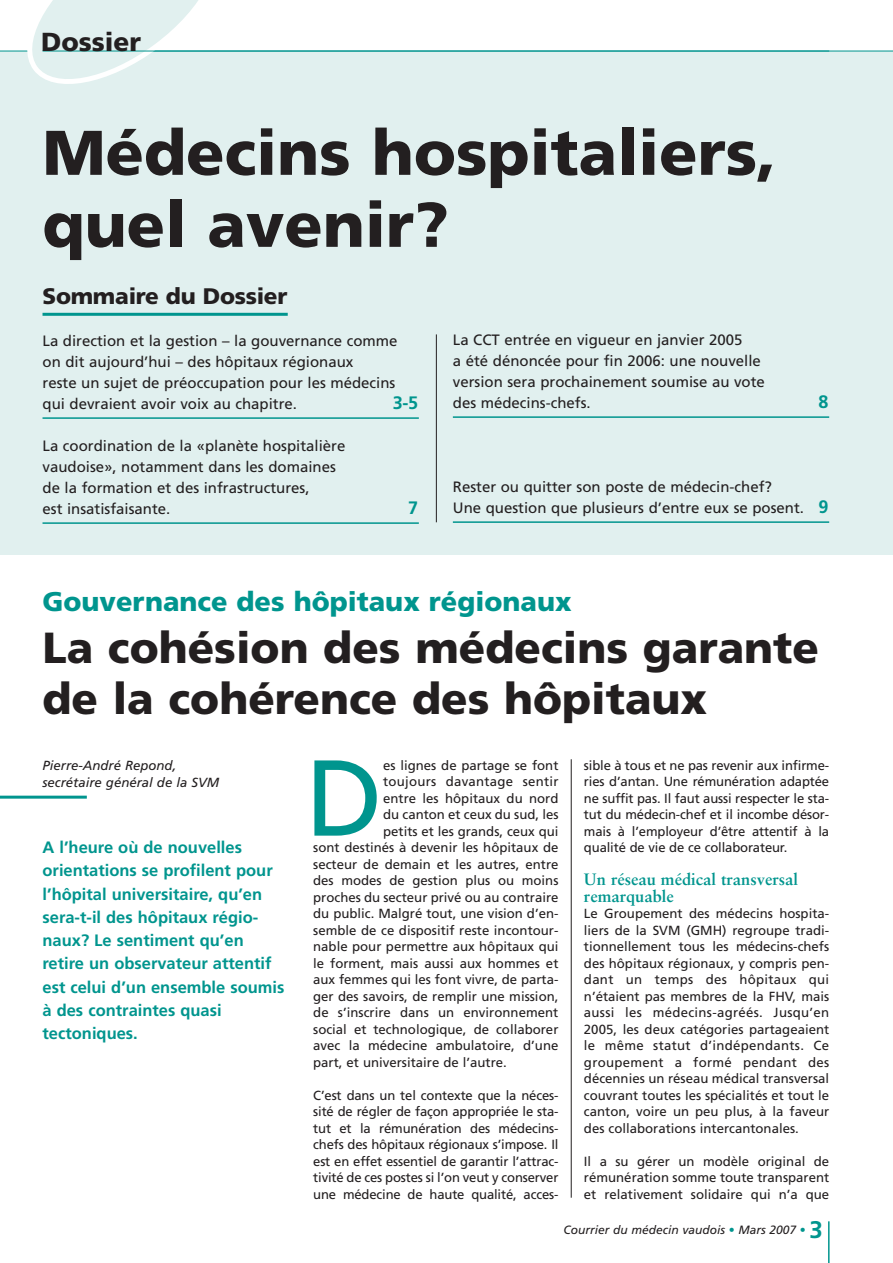
<style>
.page{position:relative;width:893px;height:1263px;background:#fff}
.page>*{position:absolute;margin:0;border:0;box-sizing:border-box;transform-origin:0 0}
.t1{font:107.7px "Frutiger";color:#00958e}
.t2{font:900 63px/72px "Frutiger";color:#231f20}
.t3{font:900 43.5px/51px "Frutiger";color:#231f20}
.t4{font:900 27px "Frutiger";color:#00958e}
.t5{font:900 26.1px "Frutiger";color:#231f20}
.t6{font:900 22.5px "Frutiger";letter-spacing:-.01em;color:#231f20}
.t7{font:700 18px "Frutiger";color:#00958e}
.t8{font:700 16.5px/23.2px "Frutiger";color:#00958e}
.t9{font:700 16.5px/16.5px "Sabon";color:#00958e}
.t10{font:15px/21px "Frutiger";color:#231f20}
.t11{font:13.2px/16.5px "Frutiger";color:#231f20;text-align:justify}
.t12{font:italic 13.2px/16.5px "Frutiger";color:#231f20}
.t13{font:13.2px "Frutiger";letter-spacing:.02em;color:#231f20}
.t14{font:italic 12px "Frutiger";color:#231f20}
.s1{font-weight:700;font-size:18px;color:#00958e}
.s2{font-weight:700;font-style:normal;color:#00958e}
.s3{font-weight:700;font-style:normal;font-size:24px;color:#00958e}
</style>
<div class="page">
<hr style="left:828px;top:1221px;width:2px;height:42px;background:#00958e">
<div style="left:0;top:51px;width:893px;height:503px;background:#e1f0ef"></div>
<hr style="left:0;top:51px;width:829px;height:1px;background:#00958e">
<hr style="left:43px;top:313px;width:245px;height:3px;background:#00958e">
<hr style="left:43px;top:417px;width:376px;height:2px;background:#00958e">
<hr style="left:43px;top:522px;width:376px;height:2px;background:#00958e">
<hr style="left:453px;top:416px;width:376px;height:2px;background:#00958e">
<hr style="left:453px;top:521px;width:376px;height:2px;background:#00958e">
<svg style="left:11px;top:0;width:216px;height:84px"></svg>
<hr style="left:43px;top:51px;width:850px;height:1px;background:#00958e">
<hr style="left:571px;top:759px;width:1px;height:439px;background:#231f20">
<hr style="left:0;top:796px;width:87px;height:3px;background:#00958e">
<hr style="left:436px;top:334px;width:1px;height:188px;background:#231f20">
<h3 class="t5" style="left:41px;top:31px;width:102px">Dossier</h3>
<h2 class="t2" style="left:43px;top:122px;width:735px">Médecins hospitaliers, quel avenir?</h2>
<h3 class="t6" style="left:43px;top:287px;width:246px">Sommaire du Dossier</h3>
<p class="t10" style="left:43px;top:331px;width:357px">La direction et la gestion – la gouvernance comme on dit aujourd’hui – des hôpitaux régionaux<br>reste un sujet de préoccupation pour les médecins qui devraient avoir voix au chapitre.</p>
<h3 class="t7" style="left:393px;top:395px;width:27px">3-5</h3>
<p class="t10" style="left:453px;top:330px;width:314px">La CCT entrée en vigueur en janvier 2005<br>a été dénoncée pour fin 2006: une nouvelle version sera prochainement soumise au vote des médecins-chefs.</p>
<h3 class="t7" style="left:819px;top:394px;width:12px">8</h3>
<p class="t10" style="left:43px;top:436px;width:304px">La coordination de la «planète hospitalière vaudoise», notamment dans les domaines de la formation et des infrastructures,<br>est insatisfaisante.</p>
<h3 class="t7" style="left:408px;top:500px;width:12px">7</h3>
<p class="t10" style="left:453px;top:477px;width:377px">Rester ou quitter son poste de médecin-chef?<br>Une question que plusieurs d’entre eux se posent. <span class="s1">9</span></p>
<h3 class="t4" style="left:43px;top:591px;width:530px">Gouvernance des hôpitaux régionaux</h3>
<h3 class="t3" style="left:43px;top:625px;width:778px">La cohésion des médecins garante de la cohérence des hôpitaux</h3>
<p class="t11" style="left:584px;top:758px;width:247px">sible à tous et ne pas revenir aux infirme&shy;ries d’antan. Une rémunération adaptée ne suffit pas. Il faut aussi respecter le sta&shy;tut du médecin-chef et il incombe désor&shy;mais à l’employeur d’être attentif à la qualité de vie de ce collaborateur.</p>
<p class="t9" style="left:584px;top:872px;width:216px">Un réseau médical transversal remarquable</p>
<p class="t11" style="left:584px;top:906px;width:247px">Le Groupement des médecins hospita&shy;liers de la SVM (GMH) regroupe tradi&shy;tionnellement tous les médecins-chefs des hôpitaux régionaux, y compris pen&shy;dant un temps des hôpitaux qui n’étaient pas membres de la FHV, mais aussi les médecins-agréés. Jusqu’en 2005, les deux catégories partageaient le même statut d’indépendants. Ce groupement a formé pendant des décennies un réseau médical transversal couvrant toutes les spécialités et tout le canton, voire un peu plus, à la faveur des collaborations intercantonales.</p>
<p class="t11" style="left:584px;top:1154px;width:247px">Il a su gérer un modèle original de rémunération somme toute transparent et relativement solidaire qui n’a que</p>
<h1 class="t1" style="left:305px;top:755px;width:79px">D</h1>
<p class="t11" style="left:383px;top:758px;width:177px">es lignes de partage se font</p>
<p class="t12" style="left:43px;top:758px;width:178px">Pierre-André Repond, secrétaire général de la SVM</p>
<p class="t13" style="left:383px;top:776px;width:177px">toujours davantage sentir</p>
<p class="t11" style="left:383px;top:791px;width:177px">entre les hôpitaux du nord</p>
<p class="t11" style="left:383px;top:807px;width:177px">du canton et ceux du sud, les</p>
<p class="t11" style="left:383px;top:824px;width:177px">petits et les grands, ceux qui</p>
<p class="t11" style="left:313px;top:840px;width:247px">sont destinés à devenir les hôpitaux de</p>
<p class="t11" style="left:313px;top:857px;width:247px">secteur de demain et les autres, entre</p>
<p class="t11" style="left:313px;top:873px;width:247px">des modes de gestion plus ou moins</p>
<p class="t11" style="left:313px;top:890px;width:247px">proches du secteur privé ou au contraire</p>
<p class="t11" style="left:313px;top:906px;width:247px">du public. Malgré tout, une vision d’en-</p>
<p class="t11" style="left:313px;top:923px;width:247px">semble de ce dispositif reste incontour-</p>
<p class="t11" style="left:313px;top:939px;width:247px">nable pour permettre aux hôpitaux qui</p>
<p class="t11" style="left:313px;top:956px;width:247px">le forment, mais aussi aux hommes et</p>
<p class="t11" style="left:313px;top:972px;width:247px">aux femmes qui les font vivre, de parta-</p>
<p class="t11" style="left:313px;top:989px;width:247px">ger des savoirs, de remplir une mission,</p>
<p class="t11" style="left:313px;top:1005px;width:247px">de s’inscrire dans un environnement</p>
<p class="t11" style="left:313px;top:1022px;width:247px">social et technologique, de collaborer</p>
<p class="t11" style="left:313px;top:1038px;width:247px">avec la médecine ambulatoire, d’une</p>
<p class="t11" style="left:313px;top:1055px;width:195px">part, et universitaire de l’autre.</p>
<p class="t11" style="left:313px;top:1088px;width:247px">C’est dans un tel contexte que la néces&shy;sité de régler de façon appropriée le sta&shy;tut et la rémunération des médecins&shy;chefs des hôpitaux régionaux s’impose. Il est en effet essentiel de garantir l’attrac&shy;tivité de ces postes si l’on veut y conserver une médecine de haute qualité, acces-</p>
<p class="t8" style="left:43px;top:837px;width:243px">A l’heure où de nouvelles orientations se profilent pour l’hôpital universitaire, qu’en sera-t-il des hôpitaux régio&shy;naux? Le sentiment qu’en retire un observateur attentif est celui d’un ensemble soumis à des contraintes quasi tectoniques.</p>
<p class="t14" style="left:563px;top:1225px;width:261px">Courrier du médecin vaudois <span class="s2">•</span> Mars 2007 <span class="s2">•</span> <span class="s3">3</span></p>
</div>
